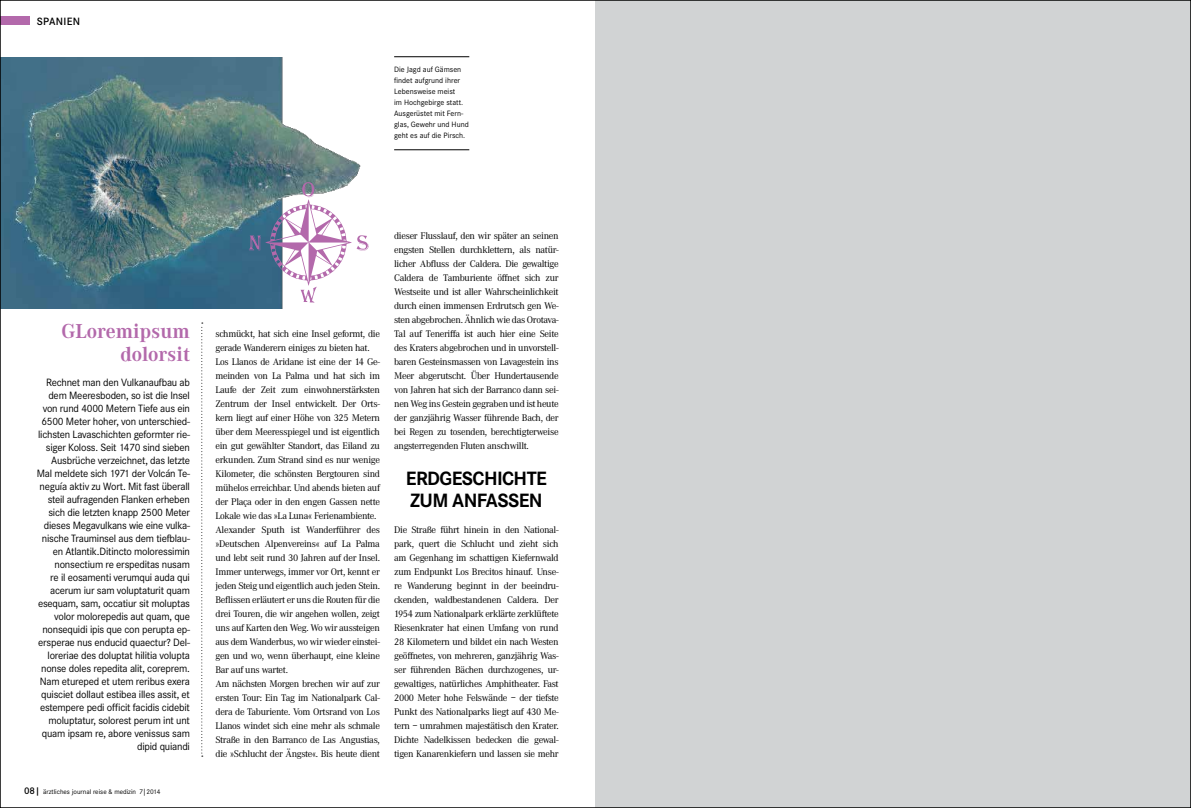
<style>
.page{position:relative;width:1191px;height:808px;background:#fff}
.page>*{position:absolute;margin:0;border:0;box-sizing:border-box;transform-origin:0 0}
.t1{font:700 21px/23px "Corporate A";color:#b369ab;text-align:right}
.t2{font:700 20px/22px "Corporate S";letter-spacing:-.03em;color:#000}
.t3{font:11px/13px "Corporate S";letter-spacing:-.02em;color:#000;text-align:right}
.t4{font:600 11px "Corporate S";letter-spacing:.03em;color:#000}
.t5{font:10px/14px "Corporate A";letter-spacing:-.03em;color:#000;text-align:justify}
.t6{font:8px/11px "Corporate S";color:#000}
.t7{font:7px "Corporate S";color:#000}
.s1{font-weight:600;font-size:10px}
</style>
<div class="page">
<img style="left:2px;top:57px;width:359px;height:252px">
<svg style="left:249px;top:182px;width:120px;height:121px"></svg>
<div style="left:595px;top:0;width:596px;height:808px;background:#d1d3d4"></div>
<div style="left:0;top:16px;width:29px;height:9px;background:#b369ab"></div>
<svg style="left:201px;top:323px;width:2px;height:434px"></svg>
<hr style="left:394px;top:56px;width:75px;height:1px;background:#000">
<hr style="left:394px;top:149px;width:75px;height:1px;background:#000">
<p class="t4" style="left:37px;top:15px;width:45px">SPANIEN</p>
<p class="t6" style="left:394px;top:64px;width:76px">Die Jagd auf Gämsen findet aufgrund ihrer<br>Lebensweise meist<br>im Hochgebirge statt.<br>Ausgerüstet mit Fern&shy;glas, Gewehr und Hund geht es auf die Pirsch.</p>
<h1 class="t1" style="left:62px;top:320px;width:130px">GLoremipsum dolorsit</h1>
<p class="t3" style="left:37px;top:376px;width:155px">Rechnet man den Vulkanaufbau ab dem Meeresboden, so ist die Insel von rund 4000 Metern Tiefe aus ein 6500 Meter hoher, von unterschied&shy;lichsten Lavaschichten geformter rie&shy;siger Koloss. Seit 1470 sind sieben Ausbrüche verzeichnet, das letzte Mal meldete sich 1971 der Volcán Te&shy;neguía aktiv zu Wort. Mit fast überall steil aufragenden Flanken erheben sich die letzten knapp 2500 Meter dieses Megavulkans wie eine vulka&shy;nische Trauminsel aus dem tiefblau&shy;en Atlantik.Ditincto moloressimin nonsectium re erspeditas nusam<br>re il eosamenti verumqui auda qui acerum iur sam voluptaturit quam esequam, sam, occatiur sit moluptas volor molorepedis aut quam, que nonsequidi ipis que con perupta ep&shy;ersperae nus enducid quaectur? Del&shy;loreriae des doluptat hilitia volupta nonse doles repedita alit, coreprem.<br>Nam etureped et utem reribus exera quisciet dollaut estibea illes assit, et estempere pedi officit facidis cidebit moluptatur, solorest perum int unt quam ipsam re, abore venissus sam dipid quiandi</p>
<p class="t7" style="left:24px;top:788px;width:138px"><span class="s1">08|</span> ärztliches journal reise &amp; medizin 7|2014</p>
<p class="t5" style="left:215px;top:326px;width:166px;text-align:left">schmückt, hat sich eine Insel geformt, die gerade Wanderern einiges zu bieten hat.<br>Los Llanos de Aridane ist eine der 14 Ge&shy;meinden von La Palma und hat sich im Laufe der Zeit zum einwohnerstärksten Zentrum der Insel entwickelt. Der Orts&shy;kern liegt auf einer Höhe von 325 Metern über dem Meeresspiegel und ist eigentlich ein gut gewählter Standort, das Eiland zu erkunden. Zum Strand sind es nur wenige Kilometer, die schönsten Bergtouren sind mühelos erreichbar. Und abends bieten auf der Plaça oder in den engen Gassen nette Lokale wie das »La Luna« Ferienambiente.<br>Alexander Sputh ist Wanderführer des »Deutschen Alpenvereins« auf La Palma und lebt seit rund 30 Jahren auf der Insel.<br>Immer unterwegs, immer vor Ort, kennt er jeden Steig und eigentlich auch jeden Stein.<br>Beflissen erläutert er uns die Routen für die drei Touren, die wir angehen wollen, zeigt uns auf Karten den Weg. Wo wir aussteigen aus dem Wanderbus, wo wir wieder einstei&shy;gen und wo, wenn überhaupt, eine kleine Bar auf uns wartet.<br>Am nächsten Morgen brechen wir auf zur ersten Tour: Ein Tag im Nationalpark Cal&shy;dera de Taburiente. Vom Ortsrand von Los Llanos windet sich eine mehr als schmale Straße in den Barranco de Las Angustias, die »Schlucht der Ängste«. Bis heute dient</p>
<p class="t5" style="left:394px;top:228px;width:166px">dieser Flusslauf, den wir später an seinen engsten Stellen durchklettern, als natür&shy;licher Abfluss der Caldera. Die gewaltige Caldera de Tamburiente öffnet sich zur Westseite und ist aller Wahrscheinlichkeit durch einen immensen Erdrutsch gen We&shy;sten abgebrochen. Ähnlich wie das Orotava-Tal auf Teneriffa ist auch hier eine Seite des Kraters abgebrochen und in unvorstell&shy;baren Gesteinsmassen von Lavagestein ins Meer abgerutscht. Über Hundertausende von Jahren hat sich der Barranco dann sei&shy;nen Weg ins Gestein gegraben und ist heute der ganzjährig Wasser führende Bach, der bei Regen zu tosenden, berechtigterweise angsterregenden Fluten anschwillt.</p>
<h2 class="t2" style="left:406px;top:467px;width:140px">ERDGESCHICHTE<br>ZUM ANFASSEN</h2>
<p class="t5" style="left:394px;top:522px;width:166px">Die Straße führt hinein in den National&shy;park, quert die Schlucht und zieht sich am Gegenhang im schattigen Kiefernwald zum Endpunkt Los Brecitos hinauf. Unse&shy;re Wanderung beginnt in der beeindru&shy;ckenden, waldbestandenen Caldera. Der 1954 zum Nationalpark erklärte zerklüftete Riesenkrater hat einen Umfang von rund 28 Kilometern und bildet ein nach Westen geöffnetes, von mehreren, ganzjährig Was&shy;ser führenden Bächen durchzogenes, ur&shy;gewaltiges, natürliches Amphitheater. Fast 2000 Meter hohe Felswände – der tiefste Punkt des Nationalparks liegt auf 430 Me&shy;tern – umrahmen majestätisch den Krater.<br>Dichte Nadelkissen bedecken die gewal&shy;tigen Kanarenkiefern und lassen sie mehr</p>
</div>
